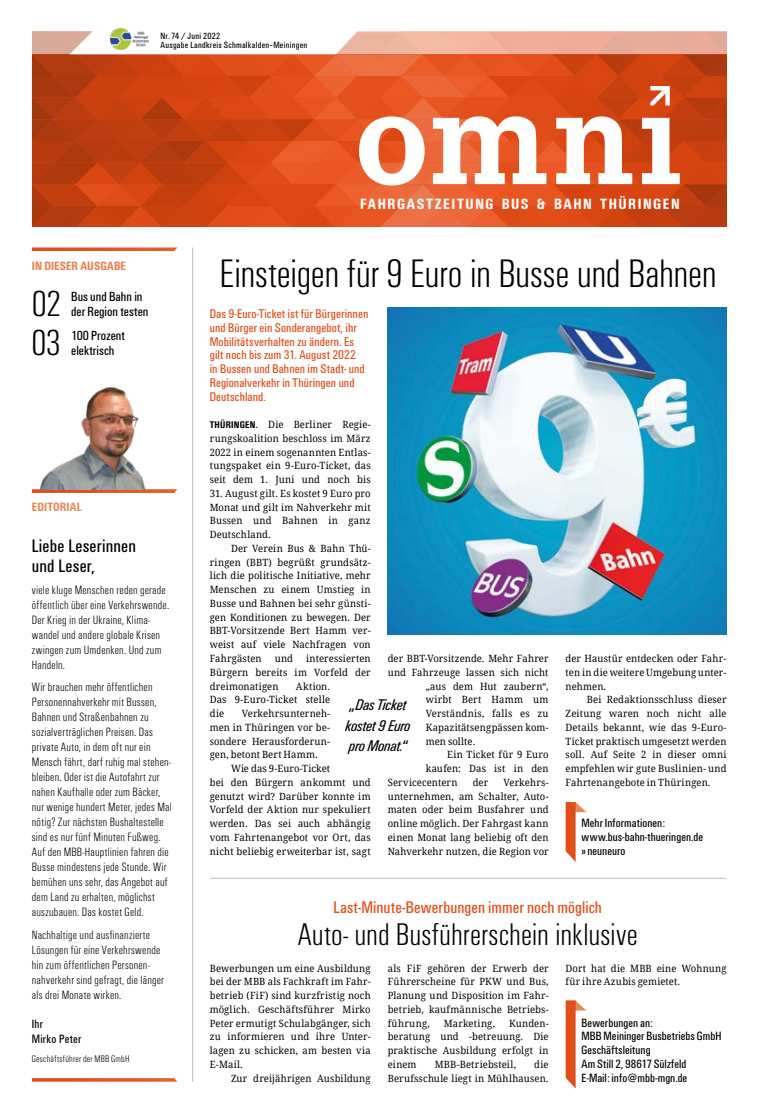
<style>
.page{position:relative;width:762px;height:1117px;background:#fff}
.page>*{position:absolute;margin:0;border:0;box-sizing:border-box;transform-origin:0 0}
.t1{font:300 condensed 41.25px "Unitus T";letter-spacing:-.01em;color:#000}
.t2{font:300 condensed 37.5px "Unitus T";color:#000}
.t3{font:300 condensed 32.5px "Unitus T";color:#000}
.t4{font:condensed 18.75px/20px "Unitus T";letter-spacing:.01em;color:#000}
.t5{font:condensed 17.5px "Unitus T";letter-spacing:.005em;color:#e14e1a}
.t6{font:italic condensed 16.12px/20.6px "Unitus T";letter-spacing:-.015em;color:#000}
.t7{font:700 condensed 15.38px "Unitus T";letter-spacing:.095em;color:#fff}
.t8{font:condensed 13.75px/15px "Unitus T";color:#000}
.t9{font:condensed 13.12px/13.8px "Unitus T";letter-spacing:.005em;color:#e14e1a}
.t10{font:300 condensed 12.5px/15px "Unitus T";letter-spacing:.015em;color:#000}
.t11{font:condensed 12.5px/13.8px "Unitus T";color:#000}
.t12{font:700 condensed 12.5px "Unitus T";letter-spacing:.005em;color:#eb814e}
.t13{font:700 condensed 12.5px "Unitus T";letter-spacing:.01em;color:#ec8856}
.t14{font:10px/13.8px "Droid Serif";letter-spacing:.01em;color:#000;text-align:justify;scale:.95 1}
.t15{font:10px "Droid Serif";letter-spacing:.03em;color:#000;scale:.95 1}
.t16{font:300 condensed 10px "Unitus T";letter-spacing:.02em;color:#000}
.t17{font:condensed 9.38px/9.4px "Unitus T";letter-spacing:.025em;color:#000}
.s1{font-family:"Unitus T";font-weight:700;font-stretch:condensed}
</style>
<div class="page">
<hr style="left:210px;top:877px;width:516px;height:1px;background:#bcbcbc">
<hr style="left:192px;top:247px;width:1px;height:834px;background:#bcbcbc">
<svg style="left:32px;top:247px;width:145px;height:4px"></svg>
<img style="left:388px;top:308px;width:338px;height:326px">
<svg style="left:566px;top:802px;width:20px;height:59px"></svg>
<svg style="left:32px;top:489px;width:145px;height:4px"></svg>
<svg style="left:32px;top:1078px;width:145px;height:3px"></svg>
<img style="left:40px;top:386px;width:106px;height:103px">
<svg style="left:566px;top:1000px;width:20px;height:88px"></svg>
<svg style="left:32px;top:31px;width:694px;height:196px;background:#db683f"></svg>
<img style="left:110px;top:28px;width:38px;height:21px">
<p class="t17" style="left:161px;top:31px;width:148px">Nr. 74 / Juni 2022<br>Ausgabe Landkreis Schmalkalden–Meiningen</p>
<h3 class="t7" style="left:360px;top:195px;width:321px">FAHRGASTZEITUNG BUS &amp; BAHN THÜRINGEN</h3>
<p class="t12" style="left:32px;top:258px;width:96px">IN DIESER AUSGABE</p>
<h2 class="t2" style="left:32px;top:282px;width:31px">02</h2>
<h2 class="t2" style="left:31px;top:320px;width:31px">03</h2>
<h3 class="t8" style="left:71px;top:289px;width:79px">Bus und Bahn in der Region testen</h3>
<h3 class="t8" style="left:71px;top:327px;width:55px">100 Prozent</h3>
<h3 class="t8" style="left:71px;top:342px;width:45px">elektrisch</h3>
<p class="t13" style="left:32px;top:499px;width:51px">EDITORIAL</p>
<h3 class="t4" style="left:32px;top:535px;width:106px">Liebe Leserinnen und Leser,</h3>
<p class="t10" style="left:32px;top:582px;width:139px">viele kluge Menschen reden gerade öffentlich über eine Verkehrswende.<br>Der Krieg in der Ukraine, Klima&shy;wandel und andere globale Krisen zwingen zum Umdenken. Und zum<br>Handeln.</p>
<p class="t10" style="left:32px;top:679px;width:141px">Wir brauchen mehr öffentlichen Personennahverkehr mit Bussen, Bahnen und Straßenbahnen zu sozialverträglichen Preisen. Das private Auto, in dem oft nur ein Mensch fährt, darf ruhig mal stehen&shy;bleiben. Oder ist die Autofahrt zur nahen Kaufhalle oder zum Bäcker, nur wenige hundert Meter, jedes Mal nötig? Zur nächsten Bushaltestelle sind es nur fünf Minuten Fußweg.<br>Auf den MBB-Hauptlinien fahren die Busse mindestens jede Stunde. Wir bemühen uns sehr, das Angebot auf dem Land zu erhalten, möglichst auszubauen. Das kostet Geld.</p>
<p class="t10" style="left:32px;top:926px;width:133px">Nachhaltige und ausfinanzierte<br>Lösungen für eine Verkehrswende hin zum öffentlichen Personen&shy;nahverkehr sind gefragt, die länger als drei Monate wirken.</p>
<p class="t11" style="left:32px;top:1015px;width:51px;line-height:15px">Ihr<br>Mirko Peter</p>
<p class="t16" style="left:32px;top:1052px;width:99px">Geschäftsführer der MBB GmbH</p>
<h1 class="t1" style="left:220px;top:249px;width:499px">Einsteigen für 9 Euro in Busse und Bahnen</h1>
<h3 class="t9" style="left:210px;top:306px;width:160px">Das 9-Euro-Ticket ist für Bürgerinnen und Bürger ein Sonder angebot, ihr<br>Mobilitätsverhalten zu ändern. Es gilt noch bis zum 31. August 2022<br>in Bussen und Bahnen im Stadt- und<br>Regionalverkehr in Thüringen und<br>Deutschland.</h3>
<p class="t14" style="left:210px;top:417px;width:171px"><span class="s1">THÜRINGEN.</span> Die Berliner Regie&shy;rungskoalition beschloss im März 2022 in einem sogenannten Entlas&shy;tungspaket ein 9-Euro-Ticket, das seit dem 1. Juni und noch bis</p>
<p class="t14" style="left:210px;top:486px;width:171px">31. August gilt. Es kostet 9 Euro pro Monat und gilt im Nahverkehr mit Bussen und Bahnen in ganz Deutschland.</p>
<p class="t14" style="left:210px;top:541px;width:171px;text-indent:21px">Der Verein Bus &amp; Bahn Thü&shy;ringen (BBT) begrüßt grundsätz&shy;lich die politische Initiative, mehr Menschen zu einem Umstieg in Busse und Bahnen bei sehr günsti&shy;gen Konditionen zu bewegen. Der BBT-Vorsitzende Bert Hamm ver&shy;weist auf viele Nachfragen von Fahrgästen</p>
<p class="t14" style="left:210px;top:651px;width:171px;text-indent:96px">interessierten Bürgern bereits im Vorfeld der drei monatigen</p>
<p class="t14" style="left:275px;top:651px;width:21px">und</p>
<p class="t14" style="left:388px;top:651px;width:171px">der BBT-Vorsitzende. Mehr Fahrer</p>
<p class="t14" style="left:388px;top:665px;width:171px">und Fahrzeuge lassen sich nicht</p>
<p class="t14" style="left:426px;top:679px;width:131px">„aus dem Hut zaubern“,</p>
<p class="t15" style="left:426px;top:693px;width:131px">wirbt Bert Hamm um</p>
<p class="t14" style="left:426px;top:706px;width:131px">Verständnis, falls es zu</p>
<p class="t14" style="left:426px;top:720px;width:131px">Kapazitätsengpässen kom-</p>
<p class="t14" style="left:426px;top:734px;width:54px">men sollte.</p>
<p class="t15" style="left:447px;top:748px;width:108px">Ein Ticket für 9 Euro</p>
<p class="t14" style="left:426px;top:761px;width:131px">kaufen: Das ist in den</p>
<p class="t14" style="left:388px;top:775px;width:75px">Servicecentern</p>
<p class="t14" style="left:473px;top:775px;width:18px">der</p>
<p class="t14" style="left:210px;top:679px;width:128px;text-indent:86px">Aktion.<br>Das 9-Euro-Ticket stelle die</p>
<h3 class="t6" style="left:346px;top:694px;width:66px">„Das Ticket kostet 9 Euro pro Monat.“</h3>
<p class="t14" style="left:210px;top:706px;width:128px;text-indent:32px">Verkehrsunterneh&shy;men in Thüringen vor be&shy;sondere Herausforderun&shy;gen, betont Bert Hamm.</p>
<p class="t14" style="left:210px;top:761px;width:171px;text-align:left;text-indent:21px">Wie das 9-Euro- Ticket<br>bei den Bürgern ankommt und genutzt wird? Darüber konnte im<br>Vorfeld der Aktion nur spekuliert werden. Das sei auch abhängig vom Fahrtenangebot vor Ort, das nicht beliebig erweiterbar ist, sagt</p>
<p class="t14" style="left:388px;top:775px;width:171px;text-indent:116px">Verkehrs&shy;unternehmen, am Schalter, Auto&shy;maten oder beim Busfahrer und online möglich. Der Fahrgast kann einen Monat lang beliebig oft den Nahverkehr nutzen, die Region vor</p>
<p class="t14" style="left:566px;top:651px;width:171px">der Haustür entdecken oder Fahr&shy;ten in die weitere Umgebung unter&shy;nehmen.</p>
<p class="t14" style="left:566px;top:692px;width:171px;text-indent:21px">Bei Redaktionsschluss dieser Zeitung waren noch nicht alle Details bekannt, wie das 9-Euro-Ticket praktisch umgesetzt werden soll. Auf Seite 2 in dieser omni empfehlen wir gute Bus linien- und Fahrtenangebote in Thüringen.</p>
<p class="t11" style="left:581px;top:815px;width:123px">Mehr Informationen: www.bus-bahn-thueringen.de » neuneuro</p>
<h3 class="t5" style="left:333px;top:897px;width:270px">Last-Minute-Bewerbungen immer noch möglich</h3>
<h3 class="t3" style="left:298px;top:914px;width:341px">Auto- und Busführerschein inklusive</h3>
<p class="t14" style="left:210px;top:961px;width:171px">Bewerbungen um eine Ausbildung bei der MBB als Fachkraft im Fahr&shy;betrieb (FiF) sind kurzfristig noch möglich. Geschäftsführer Mirko Peter ermutigt Schulabgänger, sich zu informieren und ihre Unter&shy;lagen zu schicken, am besten via E-Mail.</p>
<p class="t14" style="left:231px;top:1071px;width:148px">Zur dreijährigen Ausbildung</p>
<p class="t14" style="left:388px;top:961px;width:171px">als FiF gehören der Erwerb der Führerscheine für PKW und Bus, Planung und Disposition im Fahr&shy;betrieb, kaufmännische Betriebs&shy;führung,</p>
<p class="t14" style="left:388px;top:1016px;width:171px;text-indent:121px">Kunden&shy;beratung und -betreuung. Die praktische Ausbildung erfolgt in einem</p>
<p class="t14" style="left:444px;top:1016px;width:55px">Marketing,</p>
<p class="t14" style="left:388px;top:1057px;width:171px;text-align:right">die<br>Berufsschule liegt in Mühlhausen.</p>
<p class="t14" style="left:435px;top:1057px;width:87px">MBB-Betriebsteil,</p>
<p class="t14" style="left:566px;top:961px;width:171px">Dort hat die MBB eine Wohnung für ihre Azubis gemietet.</p>
<p class="t11" style="left:581px;top:1015px;width:141px">Bewerbungen an:<br>MBB Meininger Busbetriebs GmbH<br>Geschäftsleitung<br>Am Still 2, 98617 Sülzfeld<br>E-Mail: info@mbb-mgn.de</p>
</div>
